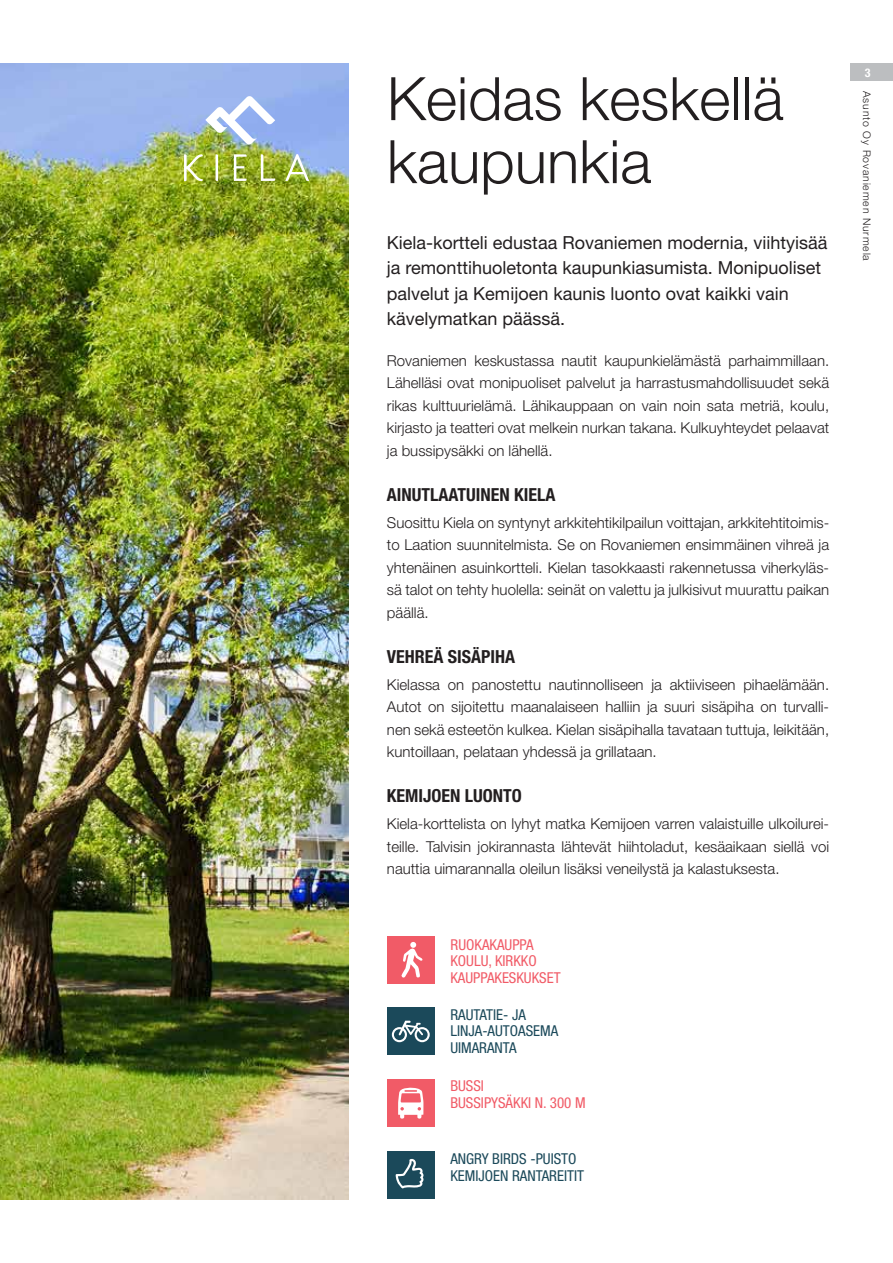
<style>
.page{position:relative;width:893px;height:1263px;background:#fff}
.page>*{position:absolute;margin:0;border:0;box-sizing:border-box;transform-origin:0 0}
.t1{font:300 60px/63px "Helvetica Neue LT Pro";color:#231f20}
.t2{font:18px/25.5px "Helvetica Neue LT Pro";color:#231f20}
.t3{font:700 condensed 18px "Helvetica Neue LT Pro";color:#231f20}
.t4{font:300 15px/22.5px "Helvetica Neue LT Pro";color:#231f20;text-align:justify}
.t5{font:condensed 15px/16.5px "Helvetica Neue LT Pro";color:#1b495a}
.t6{font:condensed 15px/16.5px "Helvetica Neue LT Pro";color:#f15b67}
.t7{font:700 condensed 12px "Helvetica Neue LT Pro";color:#fff}
.t8{font:300 10.5px "Helvetica Neue LT Pro";letter-spacing:.08em;color:#231f20}
</style>
<div class="page">
<div style="left:850px;top:64px;width:43px;height:17px;background:#bcbec0"></div>
<img style="left:0;top:64px;width:349px;height:1135px">
<div style="left:387px;top:1079px;width:48px;height:48px;background:#f15b67"></div>
<svg style="left:398px;top:1087px;width:25px;height:32px"></svg>
<div style="left:387px;top:1007px;width:48px;height:48px;background:#1b495a"></div>
<svg style="left:392px;top:1021px;width:38px;height:21px"></svg>
<div style="left:387px;top:936px;width:48px;height:47px;background:#f15b67"></div>
<svg style="left:401px;top:942px;width:22px;height:36px"></svg>
<div style="left:387px;top:1151px;width:48px;height:48px;background:#1b495a"></div>
<svg style="left:396px;top:1159px;width:28px;height:29px"></svg>
<svg style="left:285px;top:154px;width:24px;height:27px"></svg>
<svg style="left:261px;top:154px;width:14px;height:27px"></svg>
<svg style="left:216px;top:154px;width:2px;height:27px"></svg>
<svg style="left:234px;top:154px;width:13px;height:27px"></svg>
<svg style="left:184px;top:154px;width:19px;height:27px"></svg>
<svg style="left:205px;top:96px;width:70px;height:49px"></svg>
<h1 class="t1" style="left:387px;top:66px;width:398px">Keidas keskellä kaupunkia</h1>
<p class="t2" style="left:387px;top:229px;width:442px">Kiela-kortteli edustaa Rovaniemen modernia, viihtyisää ja remonttihuoletonta kaupunkiasumista. Monipuoliset palvelut ja Kemijoen kaunis luonto ovat kaikki vain kävelymatkan päässä.</p>
<p class="t4" style="left:387px;top:349px;width:444px">Rovaniemen keskustassa nautit kaupunkielämästä parhaimmillaan.<br>Lähelläsi ovat monipuoliset palvelut ja harrastusmahdollisuudet sekä rikas kulttuurielämä. Lähikauppaan on vain noin sata metriä, koulu, kirjasto ja teatteri ovat melkein nurkan takana. Kulkuyhteydet pelaavat ja bussipysäkki on lähellä.</p>
<p class="t3" style="left:387px;top:484px;width:170px">AINUTLAATUINEN KIELA</p>
<p class="t4" style="left:387px;top:511px;width:444px">Suosittu Kiela on syntynyt arkkitehtikilpailun voittajan, arkkitehtitoimis&shy;to Laation suunnitelmista. Se on Rovaniemen ensimmäinen vihreä ja yhtenäinen asuinkortteli. Kielan tasokkaasti rakennetussa viherkyläs&shy;sä talot on tehty huolella: seinät on valettu ja julkisivut muurattu paikan päällä.</p>
<p class="t3" style="left:387px;top:646px;width:130px">VEHREÄ SISÄPIHA</p>
<p class="t4" style="left:387px;top:673px;width:444px">Kielassa on panostettu nautinnolliseen ja aktiiviseen pihaelämään.<br>Autot on sijoitettu maanalaiseen halliin ja suuri sisäpiha on turvalli&shy;nen sekä esteetön kulkea. Kielan sisäpihalla tavataan tuttuja, leikitään, kuntoillaan, pelataan yhdessä ja grillataan.</p>
<p class="t3" style="left:387px;top:785px;width:136px">KEMIJOEN LUONTO</p>
<p class="t4" style="left:387px;top:812px;width:444px">Kiela-korttelista on lyhyt matka Kemijoen varren valaistuille ulkoilurei&shy;teille. Talvisin jokirannasta lähtevät hiihtoladut, kesäaikaan siellä voi nauttia uimarannalla oleilun lisäksi veneilystä ja kalastuksesta.</p>
<p class="t6" style="left:450px;top:936px;width:112px">RUOKAKAUPPA<br>KOULU, KIRKKO<br>KAUPPAKESKUKSET</p>
<p class="t5" style="left:450px;top:1006px;width:109px">RAUTATIE- JA<br>LINJA-AUTOASEMA<br>UIMARANTA</p>
<p class="t6" style="left:450px;top:1077px;width:137px">BUSSI<br>BUSSIPYSÄKKI N. 300 M</p>
<p class="t5" style="left:450px;top:1150px;width:135px">ANGRY BIRDS -PUISTO<br>KEMIJOEN RANTAREITIT</p>
<p class="t7" style="left:865px;top:66px;width:7px">3</p>
<p class="t8" style="left:873px;top:91px;width:171px;rotate:90deg">Asunto Oy Rovaniemen Nurmela</p>
</div>
